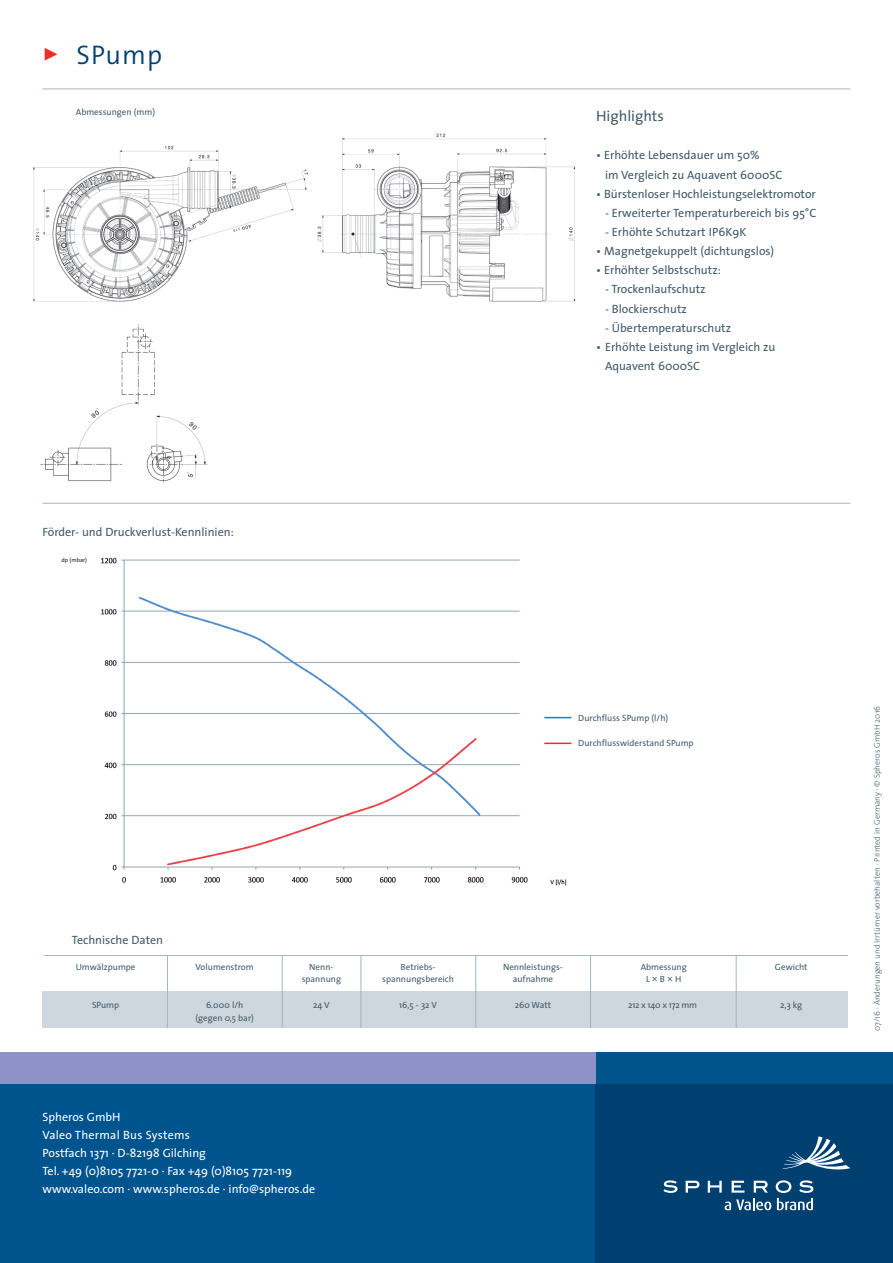
<style>
.page{position:relative;width:893px;height:1263px;background:#fff}
.page>*{position:absolute;margin:0;border:0;box-sizing:border-box;transform-origin:0 0}
.t1{font:300 27px "The Sans";letter-spacing:.04em;color:#004071}
.t2{font:15px "The Sans";color:#425a69}
.t3{font:12px/19.2px "The Sans";color:#425a69}
.t4{font:12px/18px "The Sans";color:#fff}
.t5{font:9px/12.8px "The Sans";color:#425a69;text-align:center}
.t6{font:300 8.25px "The Sans";color:#425a69}
.t7{font:6px "The Sans";color:#231f20}
.s1{font-family:"The Sans Expert"}
</style>
<div class="page">
<img style="left:101px;top:557px;width:466px;height:329px">
<div style="left:0;top:1052px;width:595px;height:211px;background:#00548e"></div>
<div style="left:595px;top:1052px;width:298px;height:211px;background:#004071"></div>
<div style="left:595px;top:1052px;width:298px;height:32px;background:#00548e"></div>
<div style="left:0;top:1052px;width:595px;height:32px;background:#8f92c7"></div>
<hr style="left:43px;top:89px;width:807px;height:1px;background:#a4b4bf">
<svg style="left:45px;top:48px;width:12px;height:13px"></svg>
<hr style="left:43px;top:503px;width:807px;height:1px;background:#a4b4bf">
<div style="left:43px;top:991px;width:805px;height:37px;background:#ced6de"></div>
<hr style="left:44px;top:955px;width:804px;height:1px;background:#a4b4bf">
<hr style="left:167px;top:955px;width:1px;height:73px;background:#a4b4bf">
<hr style="left:282px;top:955px;width:1px;height:73px;background:#a4b4bf">
<hr style="left:361px;top:955px;width:1px;height:73px;background:#a4b4bf">
<hr style="left:475px;top:955px;width:1px;height:73px;background:#a4b4bf">
<hr style="left:590px;top:955px;width:1px;height:73px;background:#a4b4bf">
<hr style="left:736px;top:955px;width:1px;height:73px;background:#a4b4bf">
<img style="left:317px;top:133px;width:259px;height:169px">
<img style="left:32px;top:145px;width:278px;height:160px">
<img style="left:40px;top:324px;width:168px;height:159px">
<div style="left:527px;top:702px;width:111px;height:55px;background:#fff"></div>
<svg style="left:544px;top:717px;width:27px;height:1px"></svg>
<svg style="left:544px;top:743px;width:27px;height:1px"></svg>
<svg style="left:663px;top:1180px;width:14px;height:13px"></svg>
<svg style="left:686px;top:1181px;width:13px;height:11px"></svg>
<svg style="left:708px;top:1180px;width:105px;height:30px"></svg>
<svg style="left:783px;top:1136px;width:67px;height:34px"></svg>
<h1 class="t1" style="left:77px;top:32px;width:87px">SPump</h1>
<p class="t5" style="left:76px;top:105px;width:81px">Abmessungen (mm)</p>
<p class="t2" style="left:596px;top:104px;width:69px">Highlights</p>
<p class="t3" style="left:605px;top:145px;width:179px;text-indent:-9px">• Erhöhte Lebensdauer um 50%<br>im Vergleich zu Aquavent 6000SC</p>
<p class="t3" style="left:596px;top:184px;width:221px">• Bürstenloser Hochleistungselektromotor</p>
<p class="t3" style="left:605px;top:203px;width:213px">- Erweiterter Temperaturbereich bis 95°C</p>
<p class="t3" style="left:605px;top:222px;width:143px">- Erhöhte Schutzart IP6K9K</p>
<p class="t3" style="left:596px;top:241px;width:180px">• Magnetgekuppelt (dichtungslos)</p>
<p class="t3" style="left:596px;top:260px;width:126px">• Erhöhter Selbstschutz:</p>
<p class="t3" style="left:605px;top:279px;width:102px">- Trockenlaufschutz</p>
<p class="t3" style="left:605px;top:298px;width:83px">- Blockierschutz</p>
<p class="t3" style="left:605px;top:318px;width:128px">- Übertemperaturschutz</p>
<p class="t3" style="left:605px;top:337px;width:172px;text-indent:-9px">• Erhöhte Leistung im Vergleich zu<br>Aquavent 6000SC</p>
<p class="t3" style="left:43px;top:522px;width:193px">Förder- und Druckverlust-Kennlinien:</p>
<p class="t7" style="left:61px;top:555px;width:27px">dp (mbar)</p>
<p class="t5" style="left:578px;top:711px;width:91px">Durchfluss SPump (l/h)</p>
<p class="t5" style="left:578px;top:737px;width:117px">Durchflusswiderstand SPump</p>
<p class="t3" style="left:72px;top:930px;width:93px">Technische Daten</p>
<p class="t5" style="left:76px;top:960px;width:61px">Umwälzpumpe</p>
<p class="t5" style="left:196px;top:960px;width:60px">Volumenstrom</p>
<p class="t5" style="left:302px;top:960px;width:41px">Nenn&shy;spannung</p>
<p class="t5" style="left:503px;top:960px;width:61px">Nennleistungs&shy;aufnahme</p>
<p class="t5" style="left:382px;top:960px;width:73px">Betriebs&shy;spannungsbereich</p>
<p class="t5" style="left:641px;top:960px;width:48px">Abmessung<br>L <span class="s1">ú</span> B <span class="s1">ú</span> H</p>
<p class="t5" style="left:775px;top:960px;width:34px">Gewicht</p>
<p class="t5" style="left:92px;top:998px;width:29px">SPump</p>
<p class="t5" style="left:195px;top:998px;width:60px">6.000 l/h (gegen 0,5 bar)</p>
<p class="t5" style="left:313px;top:998px;width:18px">24 V</p>
<p class="t5" style="left:399px;top:998px;width:39px">16,5 - 32 V</p>
<p class="t5" style="left:515px;top:998px;width:38px">260 Watt</p>
<p class="t5" style="left:628px;top:998px;width:70px">212 x 140 x 172 mm</p>
<p class="t5" style="left:780px;top:998px;width:24px">2,3 kg</p>
<p class="t4" style="left:43px;top:1108px;width:274px">Spheros GmbH<br>Valeo Thermal Bus Systems<br>Postfach 1371 · D-82198 Gilching<br>Tel. +49 (0)8105 7721-0 · Fax +49 (0)8105 7721-119 www.valeo.com · www.spheros.de · info@spheros.de</p>
<p class="t6" style="left:870px;top:1031px;width:326px;rotate:-90deg">07/16 · Änderungen und Irrtümer vorbehalten · Printed in Germany · © Spheros GmbH 2016</p>
</div>
